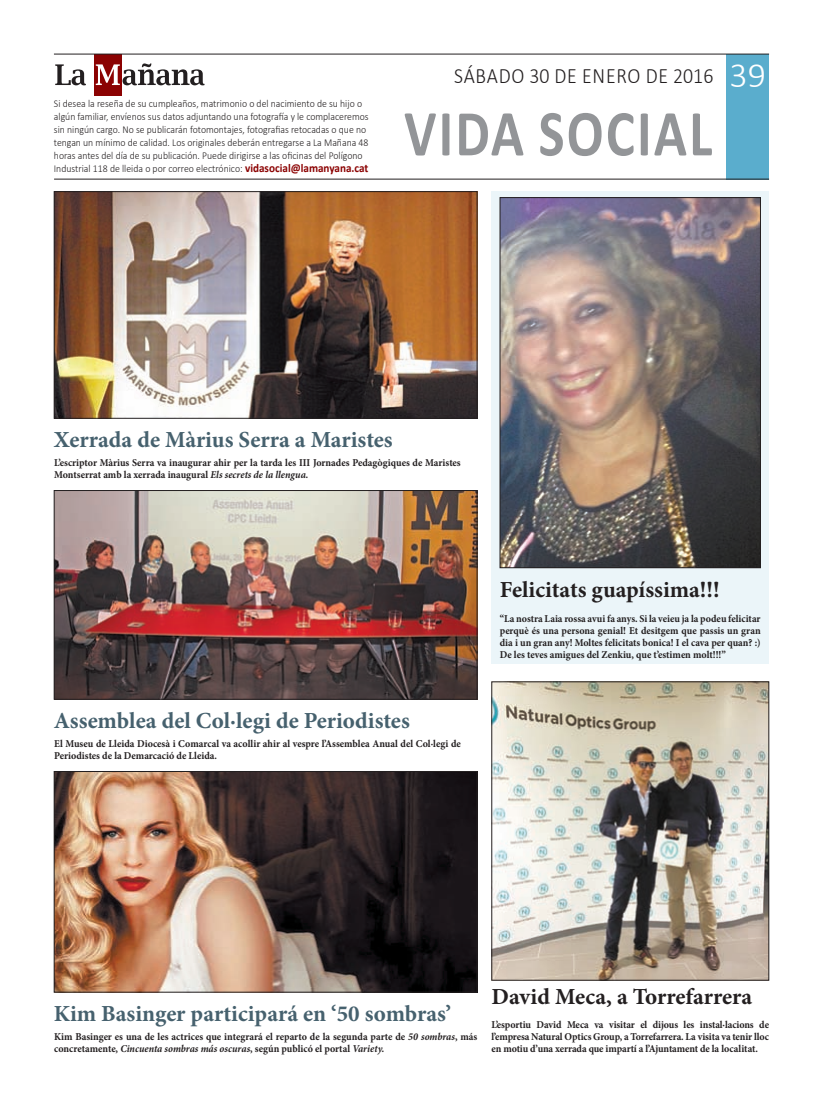
<style>
.page{position:relative;width:823px;height:1106px;background:#fff}
.page>*{position:absolute;margin:0;border:0;box-sizing:border-box;transform-origin:0 0}
.t1{font:700 65.9px "Calibri";letter-spacing:.04em;color:#939598;scale:.83 1}
.t2{font:700 23px "Minion Pro";color:#46616e}
.t3{font:700 23px "Minion Pro";color:#231f20}
.t4{font:300 22px "Calibri";letter-spacing:.04em;color:#231f20;scale:.9 1}
.t5{font:700 10.5px/11.9px "Minion Pro";color:#231f20;scale:.95 1}
.t6{font:300 10.5px/13px "Calibri";color:#231f20;scale:.93 1}
.s1{font-weight:700;font-size:12px;color:#8b0202}
.s2{font-size:36px;color:#fff}
.s3{font-style:italic}
</style>
<div class="page">
<div style="left:725px;top:54px;width:43px;height:125px;background:#5aadcd"></div>
<div style="left:94px;top:54px;width:27px;height:41px;background:#8b0202"></div>
<svg style="left:96px;top:63px;width:108px;height:22px"></svg>
<svg style="left:55px;top:64px;width:31px;height:21px"></svg>
<hr style="left:54px;top:54px;width:714px;height:1px;background:#231f20">
<hr style="left:54px;top:179px;width:714px;height:1px;background:#231f20">
<img style="left:493px;top:683px;width:273px;height:295px">
<div style="left:491px;top:681px;width:277px;height:299px;border:1px solid #231f20"></div>
<div style="left:491px;top:191px;width:277px;height:472px;background:#ebf5f9"></div>
<img style="left:501px;top:199px;width:257px;height:367px">
<div style="left:499px;top:197px;width:261px;height:371px;border:1px solid #231f20"></div>
<img style="left:56px;top:193px;width:419px;height:223px">
<div style="left:54px;top:191px;width:423px;height:227px;border:1px solid #231f20"></div>
<img style="left:56px;top:492px;width:419px;height:205px">
<div style="left:54px;top:490px;width:423px;height:209px;border:1px solid #231f20"></div>
<img style="left:56px;top:773px;width:419px;height:217px">
<div style="left:54px;top:771px;width:423px;height:221px;border:1px solid #231f20"></div>
<p class="t6" style="left:54px;top:96px;width:340px">Si desea la reseña de su cumpleaños, matrimonio o del nacimiento de su hijo o algún familiar, envíenos sus datos adjuntando una fotografía y le complaceremos sin ningún cargo. No se publicarán fotomontajes, fotografias retocadas o que no tengan un mínimo de calidad. Los originales deberán entregarse a La Mañana 48 horas antes del día de su publicación. Puede dirigirse a las oficinas del Polígono Industrial 118 de lleida o por correo electrónico: <span class="s1">vidasocial@lamanyana.cat</span></p>
<p class="t4" style="left:454px;top:62px;width:348px">SÁBADO 30 DE ENERO DE 2016 <span class="s2">39</span></p>
<p class="t1" style="left:404px;top:91px;width:372px">VIDA SOCIAL</p>
<p class="t2" style="left:54px;top:423px;width:340px">Xerrada de Màrius Serra a Maristes</p>
<p class="t5" style="left:54px;top:457px;width:429px">L’escriptor Màrius Serra va inaugurar ahir per la tarda les III Jornades Pedagògiques de Maristes<br>Montserrat amb la xerrada inaugural <span class="s3">Els secrets de la llengua.</span></p>
<p class="t2" style="left:54px;top:704px;width:357px">Assemblea del Col·legi de Periodistes</p>
<p class="t5" style="left:54px;top:738px;width:429px">El Museu de Lleida Diocesà i Comarcal va acollir ahir al vespre l’Assemblea Anual del Col·legi de<br>Periodistes de la Demarcació de Lleida.</p>
<p class="t3" style="left:499px;top:573px;width:221px">Felicitats guapíssima!!!</p>
<p class="t5" style="left:499px;top:612px;width:276px;text-align:justify">“La nostra Laia rossa avui fa anys. Si la veieu ja la podeu felicitar perquè és una persona genial! Et desitgem que passis un gran dia i un gran any! Moltes felicitats bonica! I el cava per quan? :)<br>De les teves amigues del Zenkiu, que t’estimen molt!!!”</p>
<p class="t2" style="left:54px;top:997px;width:398px">Kim Basinger participará en ‘50 sombras’</p>
<p class="t5" style="left:54px;top:1030px;width:446px">Kim Basinger es una de les actrices que integrará el reparto de la segunda parte de <span class="s3">50 sombras</span>, más concretamente, <span class="s3">Cincuenta sombras más oscuras</span>, según publicó el portal <span class="s3">Variety.</span></p>
<p class="t3" style="left:491px;top:980px;width:262px">David Meca, a Torrefarrera</p>
<p class="t5" style="left:491px;top:1018px;width:293px;text-align:justify">L’esportiu David Meca va visitar el dijous les instal·lacions de l’empresa Natural Optics Group, a Torrefarrera. La visita va tenir lloc en motiu d’una xerrada que impartí a l’Ajuntament de la localitat.</p>
</div>
